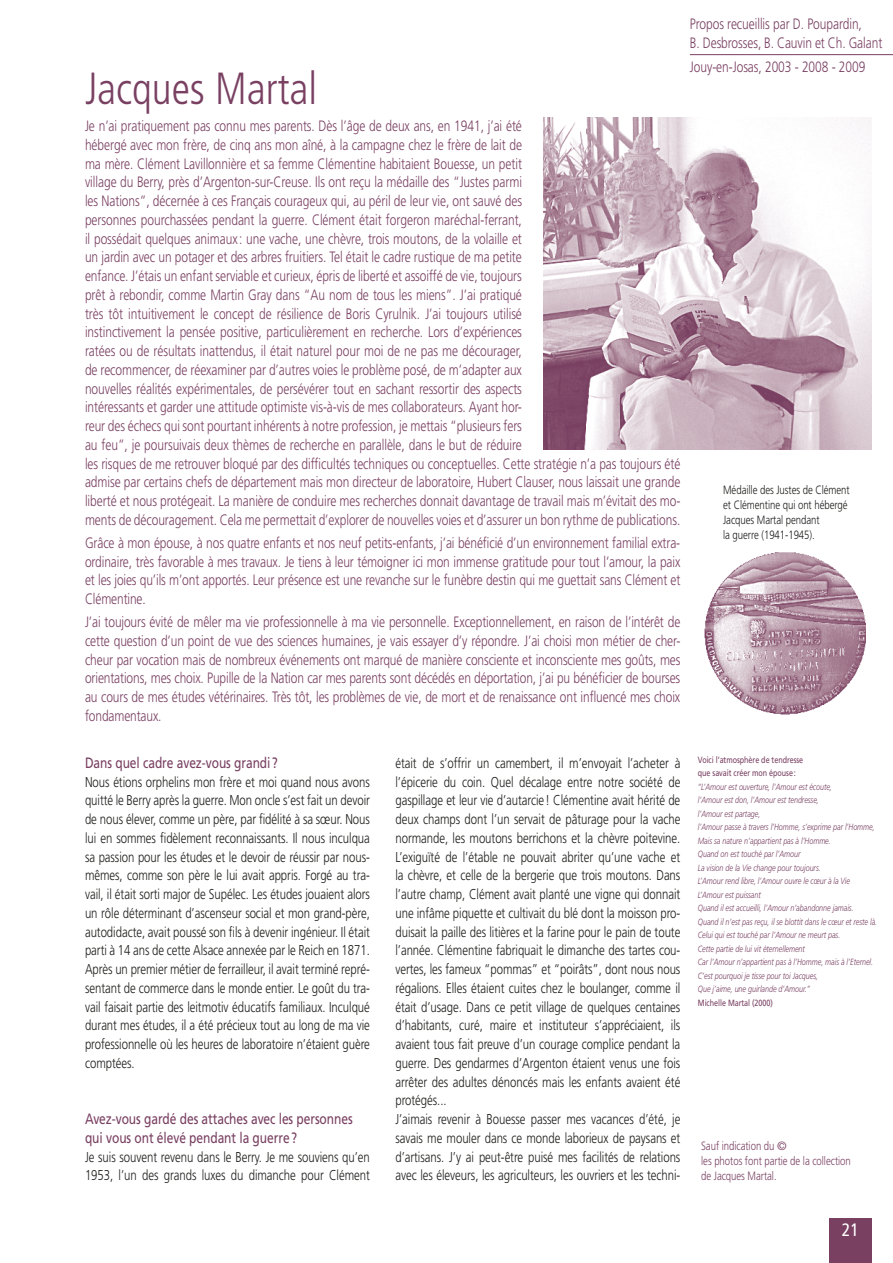
<style>
.page{position:relative;width:893px;height:1263px;background:#fff}
.page>*{position:absolute;margin:0;border:0;box-sizing:border-box;transform-origin:0 0}
.t1{font:300 condensed 45px "Frutiger";color:#794062;scale:.95 1}
.t2{font:condensed 18px "Frutiger";color:#fff}
.t3{font:300 15px/18.8px "Frutiger";letter-spacing:-.005em;color:#794062;scale:.8 1}
.t4{font:15px/18.8px "Frutiger";letter-spacing:-.005em;color:#794062;scale:.8 1}
.t5{font:300 14.25px/18.8px "Frutiger";letter-spacing:-.005em;color:#1d1d1b;scale:.8 1}
.t6{font:300 12px/15px "Frutiger";letter-spacing:-.005em;color:#1d1d1b;scale:.8 1}
.t7{font:300 12px/15px "Frutiger";letter-spacing:-.005em;color:#794062;scale:.8 1}
.t8{font:italic 300 9px/13.5px "Frutiger";letter-spacing:-.005em;color:#794062;scale:.8 1}
.t9{font:9px/13.5px "Frutiger";letter-spacing:-.005em;color:#794062;scale:.8 1}
</style>
<div class="page">
<div style="left:829px;top:1218px;width:43px;height:45px;background:#794062"></div>
<hr style="left:690px;top:54px;width:203px;height:1px;background:#794062">
<img style="left:543px;top:118px;width:329px;height:331px">
<img style="left:704px;top:552px;width:162px;height:163px">
<p class="t3" style="left:690px;top:14px;width:242px;line-height:19.2px">Propos recueillis par D. Poupardin,<br>B. Desbrosses, B. Cauvin et Ch. Galant</p>
<p class="t3" style="left:690px;top:57px;width:221px">Jouy-en-Josas, 2003 - 2008 - 2009</p>
<h1 class="t1" style="left:85px;top:63px;width:246px">Jacques Martal</h1>
<p class="t3" style="left:85px;top:116px;width:746px">Je n’ai pratiquement pas connu mes parents. Dès l’âge de deux ans, en 1941, j’ai été<br>hébergé avec mon frère, de cinq ans mon aîné, à la campagne chez le frère de lait de<br>ma mère. Clément Lavillonnière et sa femme Clémentine habitaient Bouesse, un petit<br>village du Berry, près d’Argenton-sur-Creuse. Ils ont reçu la médaille des “Justes parmi<br>les Nations”, décernée à ces Français courageux qui, au péril de leur vie, ont sauvé des<br>personnes pourchassées pendant la guerre. Clément était forgeron maréchal-ferrant,<br>il possédait quelques animaux : une vache, une chèvre, trois moutons, de la volaille et<br>un jardin avec un potager et des arbres fruitiers. Tel était le cadre rustique de ma petite<br>enfance. J’étais un enfant serviable et curieux, épris de liberté et assoiffé de vie, toujours<br>prêt à rebondir, comme Martin Gray dans “Au nom de tous les miens”. J’ai pratiqué<br>très tôt intuitivement le concept de résilience de Boris Cyrulnik. J’ai toujours utilisé<br>instinctivement la pensée positive, particulièrement en recherche. Lors d’expériences<br>ratées ou de résultats inattendus, il était naturel pour moi de ne pas me décourager,<br>de recommencer, de réexaminer par d’autres voies le problème posé, de m’adapter aux<br>nouvelles réalités expérimentales, de persévérer tout en sachant ressortir des aspects<br>intéressants et garder une attitude optimiste vis-à-vis de mes collaborateurs. Ayant hor-<br>reur des échecs qui sont pourtant inhérents à notre profession, je mettais “plusieurs fers<br>au feu”, je poursuivais deux thèmes de recherche en parallèle, dans le but de réduire<br>les risques de me retrouver bloqué par des difficultés techniques ou conceptuelles. Cette stratégie n’a pas toujours été admise par certains chefs de département mais mon directeur de laboratoire, Hubert Clauser, nous laissait une grande liberté et nous protégeait. La manière de conduire mes recherches donnait davantage de travail mais m’évitait des mo&shy;ments de découragement. Cela me permettait d’explorer de nouvelles voies et d’assurer un bon rythme de publications.</p>
<p class="t3" style="left:85px;top:533px;width:746px;text-align:justify">Grâce à mon épouse, à nos quatre enfants et nos neuf petits-enfants, j’ai bénéficié d’un environnement familial extra&shy;ordinaire, très favorable à mes travaux. Je tiens à leur témoigner ici mon immense gratitude pour tout l’amour, la paix et les joies qu’ils m’ont apportés. Leur présence est une revanche sur le funèbre destin qui me guettait sans Clément et Clémentine.</p>
<p class="t3" style="left:85px;top:612px;width:746px;text-align:justify">J’ai toujours évité de mêler ma vie professionnelle à ma vie personnelle. Exceptionnellement, en raison de l’intérêt de cette question d’un point de vue des sciences humaines, je vais essayer d’y répondre. J’ai choisi mon métier de cher&shy;cheur par vocation mais de nombreux événements ont marqué de manière consciente et inconsciente mes goûts, mes orientations, mes choix. Pupille de la Nation car mes parents sont décédés en déportation, j’ai pu bénéficier de bourses au cours de mes études vétérinaires. Très tôt, les problèmes de vie, de mort et de renaissance ont influencé mes choix fondamentaux.</p>
<p class="t4" style="left:85px;top:753px;width:243px">Dans quel cadre avez-vous grandi?</p>
<p class="t5" style="left:85px;top:772px;width:358px;text-align:justify">Nous étions orphelins mon frère et moi quand nous avons quitté le Berry après la guerre. Mon oncle s’est fait un devoir de nous élever, comme un père, par fidélité à sa sœur. Nous lui en sommes fidèlement reconnaissants. Il nous inculqua sa passion pour les études et le devoir de réussir par nous&shy;mêmes, comme son père le lui avait appris. Forgé au tra&shy;vail, il était sorti major de Supélec. Les études jouaient alors un rôle déterminant d’ascenseur social et mon grand-père, autodidacte, avait poussé son fils à devenir ingénieur. Il était parti à 14 ans de cette Alsace annexée par le Reich en 1871.<br>Après un premier métier de ferrailleur, il avait terminé repré&shy;sentant de commerce dans le monde entier. Le goût du tra&shy;vail faisait partie des leitmotiv éducatifs familiaux. Inculqué durant mes études, il a été précieux tout au long de ma vie professionnelle où les heures de laboratoire n’étaient guère comptées.</p>
<p class="t6" style="left:723px;top:482px;width:160px">Médaille des Justes de Clément et Clémentine qui ont hébergé<br>Jacques Martal pendant<br>la guerre (1941-1945).</p>
<p class="t5" style="left:395px;top:753px;width:358px">était de s’offrir un camembert, il m’envoyait l’acheter à l’épicerie du coin. Quel décalage entre notre société de gaspillage et leur vie d’autarcie! Clémentine avait hérité de deux champs dont l’un servait de pâturage pour la vache normande, les moutons berrichons et la chèvre poitevine.<br>L’exiguïté de l’étable ne pouvait abriter qu’une vache et la chèvre, et celle de la bergerie que trois moutons. Dans l’autre champ, Clément avait planté une vigne qui donnait une infâme piquette et cultivait du blé dont la moisson pro&shy;duisait la paille des litières et la farine pour le pain de toute l’année. Clémentine fabriquait le dimanche des tartes cou&shy;vertes, les fameux “pommas” et “poirâts”, dont nous nous régalions. Elles étaient cuites chez le boulanger, comme il était d’usage. Dans ce petit village de quelques centaines d’habitants, curé, maire et instituteur s’appréciaient, ils avaient tous fait preuve d’un courage complice pendant la guerre. Des gendarmes d’Argenton étaient venus une fois arrêter des adultes dénoncés mais les enfants avaient été protégés...<br>J’aimais revenir à Bouesse passer mes vacances d’été, je savais me mouler dans ce monde laborieux de paysans et d’artisans. J’y ai peut-être puisé mes facilités de relations avec les éleveurs, les agriculteurs, les ouvriers et les techni-</p>
<p class="t9" style="left:698px;top:752px;width:133px">Voici l’atmosphère de tendresse que savait créer mon épouse:</p>
<p class="t8" style="left:698px;top:780px;width:226px">“L’Amour est ouverture, l’Amour est écoute,<br>l’Amour est don, l’Amour est tendresse,<br>l’Amour est partage,<br>l’Amour passe à travers l’Homme, s’exprime par l’Homme, Mais sa nature n’appartient pas à l’Homme.<br>Quand on est touché par l’Amour<br>La vision de la Vie change pour toujours.<br>L’Amour rend libre, l’Amour ouvre le cœur à la Vie L’Amour est puissant<br>Quand il est accueilli, l’Amour n’abandonne jamais.<br>Quand il n’est pas reçu, il se blottit dans le cœur et reste là.<br>Celui qui est touché par l’Amour ne meurt pas.<br>Cette partie de lui vit éternellement<br>Car l’Amour n’appartient pas à l’Homme, mais à l’Eternel.<br>C’est pourquoi je tisse pour toi Jacques,<br>Que j’aime, une guirlande d’Amour.”</p>
<p class="t9" style="left:698px;top:995px;width:95px">Michelle Martal (2000)</p>
<p class="t4" style="left:85px;top:1109px;width:336px">Avez-vous gardé des attaches avec les personnes qui vous ont élevé pendant la guerre?</p>
<p class="t5" style="left:85px;top:1147px;width:358px">Je suis souvent revenu dans le Berry. Je me souviens qu’en<br>1953, l’un des grands luxes du dimanche pour Clément</p>
<p class="t7" style="left:701px;top:1139px;width:189px">Sauf indication du ©<br>les photos font partie de la collection de Jacques Martal.</p>
<p class="t2" style="left:842px;top:1219px;width:19px">21</p>
</div>
